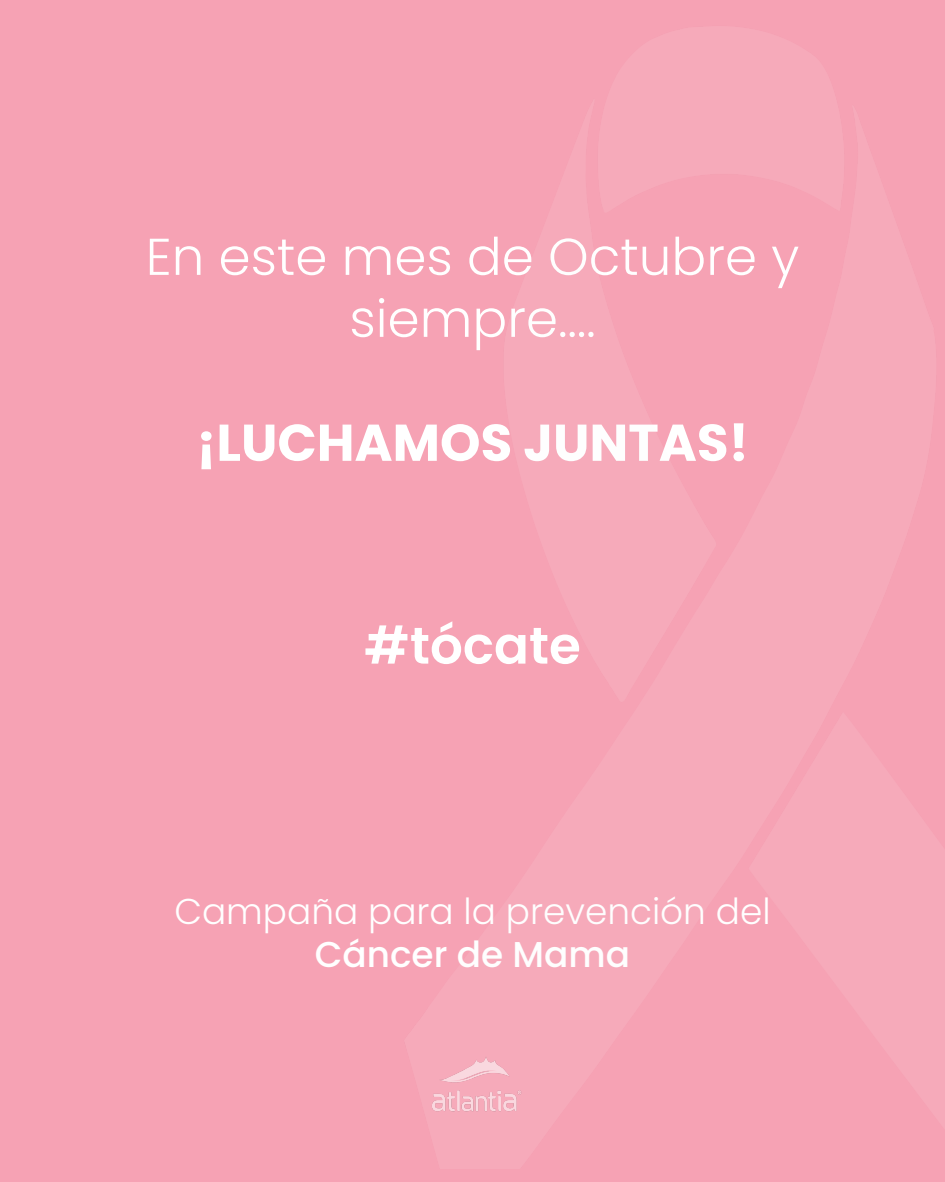
<style>
.page{position:relative;width:945px;height:1182px;background:#fff}
.page>*{position:absolute;margin:0;border:0;box-sizing:border-box;transform-origin:0 0}
.t1{font:300 51.62px/61.9px "Poppins";color:#fff;text-align:center}
.t2{font:700 51.62px "Poppins";color:#fff}
.t3{font:600 51.62px "Poppins";color:#fff}
.t4{font:300 35.88px "Poppins";color:#fff}
.t5{font:500 35.88px "Poppins";color:#fff}
</style>
<div class="page">
<div style="left:0;top:0;width:945px;height:1181px;background:#f6a2b4"></div>
<p class="t1" style="left:146px;top:226px;width:655px">En este mes de Octubre y siempre....</p>
<p class="t2" style="left:196px;top:413px;width:554px">¡LUCHAMOS JUNTAS!</p>
<p class="t3" style="left:364px;top:615px;width:218px">#tócate</p>
<p class="t4" style="left:174px;top:890px;width:598px">Campaña para la prevención del</p>
<p class="t5" style="left:315px;top:933px;width:317px">Cáncer de Mama</p>
</div>
